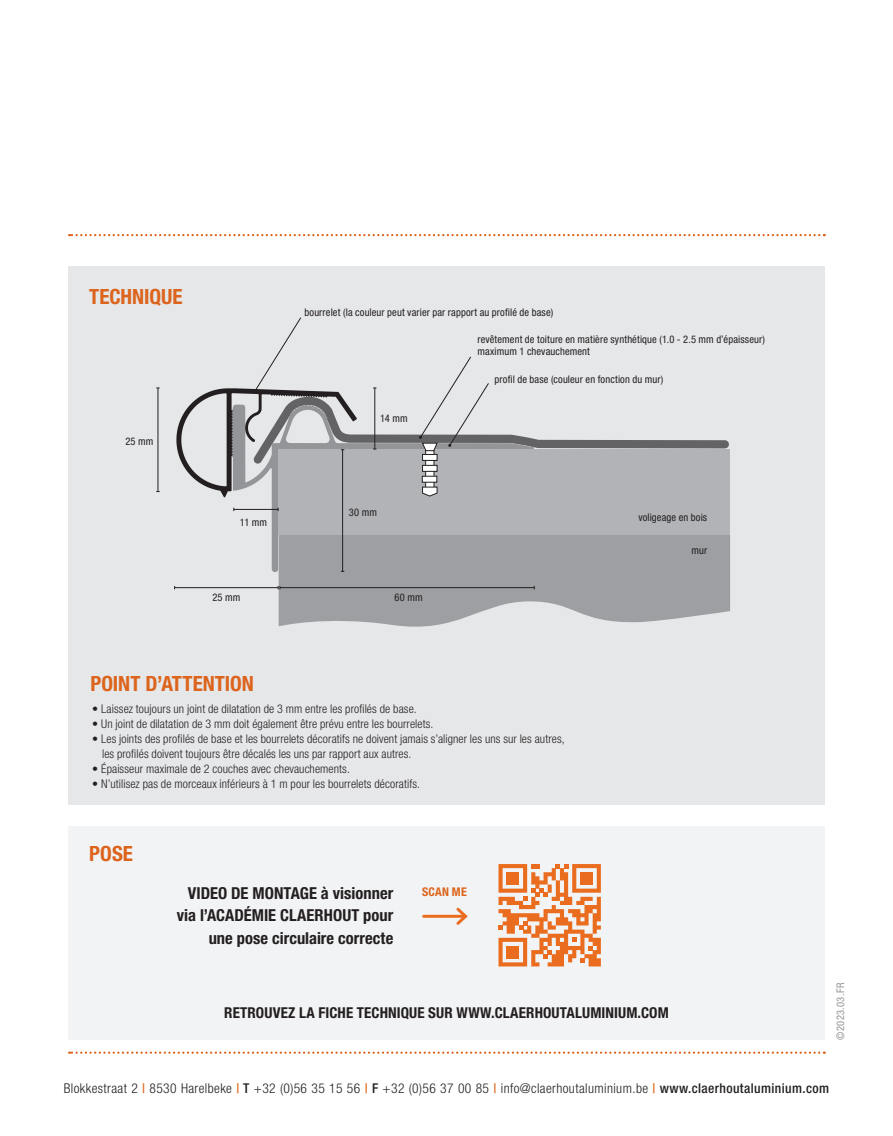
<style>
.page{position:relative;width:893px;height:1136px;background:#fff}
.page>*{position:absolute;margin:0;border:0;box-sizing:border-box;transform-origin:0 0}
.t1{font:700 condensed 21px "Helvetica Neue LT Std";color:#dc641c}
.t2{font:700 condensed 16.5px/22.5px "Helvetica Neue LT Std";color:#231f20;text-align:right}
.t3{font:700 condensed 15px "Helvetica Neue LT Std";letter-spacing:.01em;color:#231f20}
.t4{font:300 condensed 13.5px "Helvetica Neue LT Std";letter-spacing:.03em;color:#231f20}
.t5{font:300 condensed 12px/15px "Helvetica Neue LT Std";letter-spacing:.01em;color:#231f20}
.t6{font:700 condensed 12px "Helvetica Neue LT Std";letter-spacing:.02em;color:#dc641c}
.t7{font:condensed 10.5px/12px "Helvetica Neue LT Std";letter-spacing:.01em;color:#231f20}
.t8{font:condensed 10.5px "Helvetica Neue LT Std";letter-spacing:.03em;color:#939598}
.s1{font-weight:500;color:#dc641c}
.s2{font-weight:500}
</style>
<div class="page">
<div style="left:68px;top:267px;width:757px;height:537px;background:#e6e7e9"></div>
<svg style="left:69px;top:234px;width:756px;height:2px"></svg>
<div style="left:68px;top:826px;width:757px;height:213px;background:#f2f3f4"></div>
<svg style="left:69px;top:1051px;width:756px;height:2px"></svg>
<svg style="left:498px;top:864px;width:103px;height:102px"></svg>
<div style="left:507px;top:945px;width:12px;height:13px;background:#ea6d1f"></div>
<hr style="left:424px;top:914px;width:42px;height:3px;background:#ea6d1f">
<svg style="left:454px;top:907px;width:14px;height:18px"></svg>
<svg style="left:279px;top:535px;width:451px;height:92px;background:#a6a8ab"></svg>
<svg style="left:233px;top:497px;width:301px;height:75px;fill:#9d9fa2"></svg>
<div style="left:279px;top:450px;width:451px;height:85px;background:#b2b3b7"></div>
<hr style="left:158px;top:388px;width:1px;height:103px;background:#231f20">
<hr style="left:342px;top:449px;width:1px;height:122px;background:#231f20">
<hr style="left:175px;top:587px;width:103px;height:1px;background:#231f20">
<hr style="left:234px;top:509px;width:44px;height:1px;background:#231f20">
<hr style="left:280px;top:587px;width:254px;height:1px;background:#231f20">
<svg style="left:176px;top:317px;width:554px;height:180px"></svg>
<h1 class="t1" style="left:89px;top:284px;width:95px">TECHNIQUE</h1>
<p class="t7" style="left:125px;top:435px;width:30px">25 mm</p>
<p class="t7" style="left:240px;top:516px;width:29px">11 mm</p>
<p class="t7" style="left:212px;top:591px;width:30px">25 mm</p>
<p class="t7" style="left:304px;top:306px;width:250px">bourrelet (la couleur peut varier par rapport au profilé de base)</p>
<p class="t7" style="left:477px;top:333px;width:289px">revêtement de toiture en matière synthétique (1.0 - 2.5 mm d’épaisseur) maximum 1 chevauchement</p>
<p class="t7" style="left:380px;top:412px;width:29px">14 mm</p>
<p class="t7" style="left:349px;top:506px;width:30px">30 mm</p>
<p class="t7" style="left:395px;top:591px;width:30px">60 mm</p>
<p class="t7" style="left:494px;top:373px;width:170px">profil de base (couleur en fonction du mur)</p>
<p class="t7" style="left:638px;top:511px;width:70px">voligeage en bois</p>
<p class="t7" style="left:691px;top:544px;width:17px">mur</p>
<h1 class="t1" style="left:90px;top:670px;width:165px">POINT D’ATTENTION</h1>
<p class="t5" style="left:92px;top:700px;width:326px">• Laissez toujours un joint de dilatation de 3 mm entre les profilés de base.</p>
<p class="t5" style="left:92px;top:715px;width:343px">• Un joint de dilatation de 3 mm doit également être prévu entre les bourrelets.</p>
<p class="t5" style="left:102px;top:730px;width:464px;text-indent:-10px">• Les joints des profilés de base et les bourrelets décoratifs ne doivent jamais s’aligner les uns sur les autres, les profilés doivent toujours être décalés les uns par rapport aux autres.</p>
<p class="t5" style="left:92px;top:760px;width:259px">• Épaisseur maximale de 2 couches avec chevauchements.</p>
<p class="t5" style="left:92px;top:775px;width:329px">• N’utilisez pas de morceaux inférieurs à 1 m pour les bourrelets décoratifs.</p>
<h1 class="t1" style="left:89px;top:841px;width:45px">POSE</h1>
<h2 class="t2" style="left:177px;top:881px;width:218px">VIDEO DE MONTAGE à visionner via l’ACADÉMIE CLAERHOUT pour une pose circulaire correcte</h2>
<p class="t6" style="left:422px;top:884px;width:46px">SCAN ME</p>
<p class="t3" style="left:224px;top:1003px;width:446px">RETROUVEZ LA FICHE TECHNIQUE SUR WWW.CLAERHOUTALUMINIUM.COM</p>
<p class="t8" style="left:834px;top:1039px;width:58px;rotate:-90deg">©2023.03.FR</p>
<p class="t4" style="left:64px;top:1080px;width:767px">Blokkestraat 2 <span class="s1">|</span> 8530 Harelbeke <span class="s1">|</span> <span class="s2">T</span> +32 (0)56 35 15 56 <span class="s1">|</span> <span class="s2">F</span> +32 (0)56 37 00 85 <span class="s1">|</span> info@claerhoutaluminium.be <span class="s1">|</span> <span class="s2">www.claerhoutaluminium.com</span></p>
</div>
